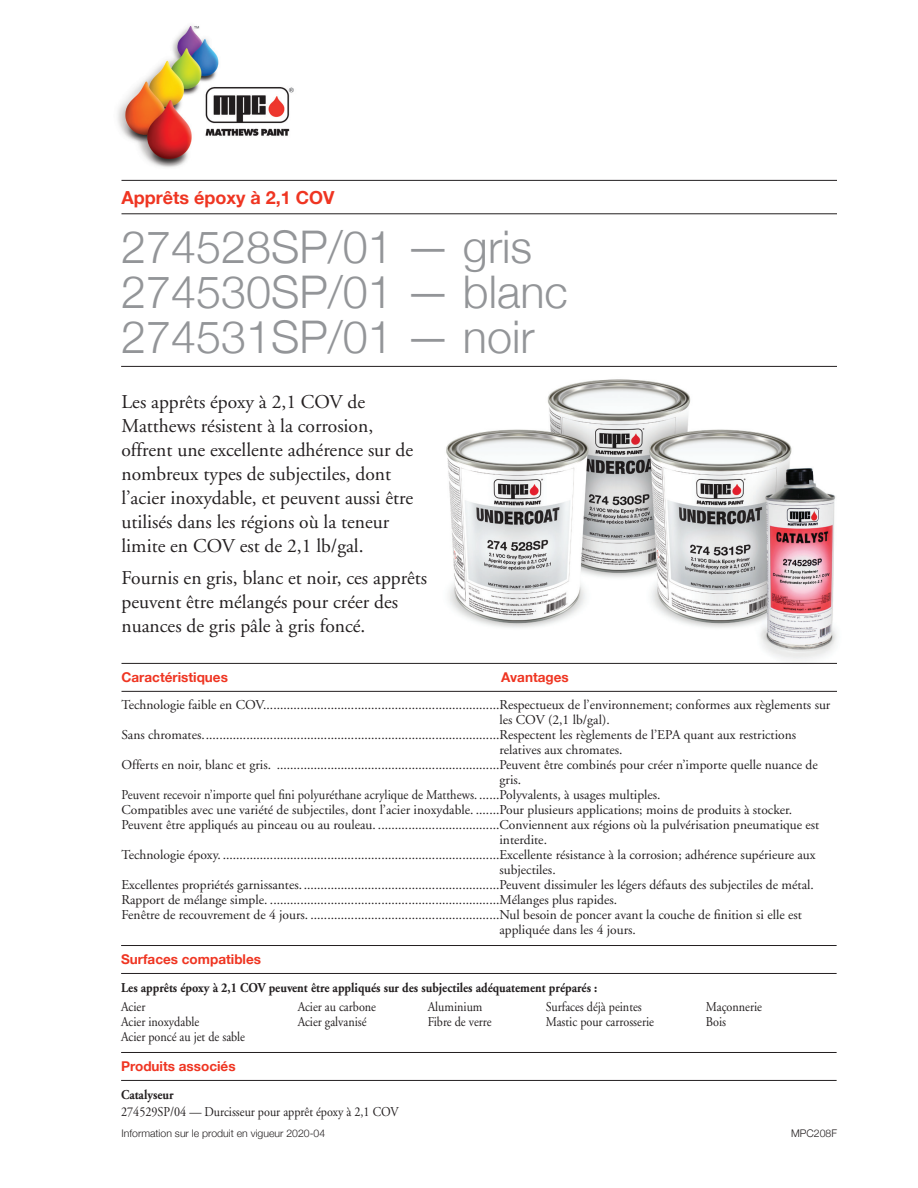
<style>
.page{position:relative;width:918px;height:1188px;background:#fff}
.page>*{position:absolute;margin:0;border:0;box-sizing:border-box;transform-origin:0 0}
.t1{font:300 45px "Helvetica Neue";color:#939598}
.t2{font:19.5px/24px "Adobe Garamond";color:#231f20}
.t3{font:700 18px "Helvetica Neue";color:#ef3522}
.Features_text_w_o_ru{font:13.5px/15px "Adobe Garamond";color:#231f20}
.Features_text_w_o_ru-2{font:13.5px "Adobe Garamond";color:#231f20;scale:.9 1}
.Features_text_w_o_ru-3{font:13.5px "Adobe Garamond";color:#231f20;scale:.93 1}
.Features_text_w_o_ru-4{font:700 13.5px "Adobe Garamond";color:#231f20;scale:.9 1}
.t4{font:700 13.5px "Helvetica Neue";color:#ef3522}
.Effective_Date{font:300 10.5px "Helvetica Neue";color:#231f20}
</style>
<div class="page">
<img style="left:426px;top:379px;width:411px;height:284px">
<hr style="left:122px;top:180px;width:715px;height:1px;background:#231f20">
<hr style="left:122px;top:213px;width:715px;height:1px;background:#231f20">
<img style="left:117px;top:25px;width:177px;height:143px">
<hr style="left:121px;top:366px;width:716px;height:1px;background:#231f20">
<hr style="left:121px;top:1052px;width:716px;height:1px;background:#231f20">
<hr style="left:121px;top:1080px;width:716px;height:1px;background:#231f20">
<hr style="left:122px;top:663px;width:715px;height:1px;background:#231f20">
<hr style="left:122px;top:691px;width:715px;height:1px;background:#231f20">
<hr style="left:121px;top:945px;width:716px;height:1px;background:#231f20">
<hr style="left:121px;top:973px;width:716px;height:1px;background:#231f20">
<p class="t3" style="left:122px;top:184px;width:215px">Apprêts époxy à 2,1 COV</p>
<p class="t1" style="left:121px;top:211px;width:413px">274528SP/01 — gris</p>
<p class="t1" style="left:121px;top:256px;width:448px">274530SP/01 — blanc</p>
<p class="t1" style="left:121px;top:301px;width:415px">274531SP/01 — noir</p>
<p class="t2" style="left:122px;top:390px;width:293px">Les apprêts époxy à 2,1 COV de Matthews résistent à la corrosion, offrent une excellente adhérence sur de nombreux types de subjectiles, dont l’acier inoxydable, et peuvent aussi être utilisés dans les régions où la teneur limite en COV est de 2,1 lb/gal.</p>
<p class="t2" style="left:122px;top:567px;width:307px">Fournis en gris, blanc et noir, ces apprêts peuvent être mélangés pour créer des nuances de gris pâle à gris foncé.</p>
<p class="t4" style="left:122px;top:667px;width:108px">Caractéristiques</p>
<p class="Features_text_w_o_ru" style="left:500px;top:697px;width:332px;text-indent:-378px">Technologie faible en COV......................................................................Respectueux de l’environnement; conformes aux règlements sur les COV (2,1 lb/gal).</p>
<p class="Features_text_w_o_ru" style="left:500px;top:727px;width:298px;text-indent:-378px">Sans chromates........................................................................................Respectent les règlements de l’EPA quant aux restrictions relatives aux chromates.</p>
<p class="Features_text_w_o_ru" style="left:500px;top:757px;width:320px;text-indent:-378px">Offerts en noir, blanc et gris. ..................................................................Peuvent être combinés pour créer n’importe quelle nuance de gris.</p>
<p class="Features_text_w_o_ru-3" style="left:122px;top:787px;width:581px">Peuvent recevoir n’importe quel fini polyuréthane acrylique de Matthews. ......Polyvalents, à usages multiples.</p>
<p class="Features_text_w_o_ru" style="left:122px;top:802px;width:672px">Compatibles avec une variété de subjectiles, dont l’acier inoxydable. .......Pour plusieurs applications; moins de produits à stocker.</p>
<p class="Features_text_w_o_ru" style="left:500px;top:817px;width:321px;text-indent:-378px">Peuvent être appliqués au pinceau ou au rouleau. ....................................Conviennent aux régions où la pulvérisation pneumatique est interdite.</p>
<p class="Features_text_w_o_ru" style="left:500px;top:847px;width:318px;text-indent:-378px">Technologie époxy. ..................................................................................Excellente résistance à la corrosion; adhérence supérieure aux subjectiles.</p>
<p class="Features_text_w_o_ru" style="left:122px;top:877px;width:694px">Excellentes propriétés garnissantes...........................................................Peuvent dissimuler les légers défauts des subjectiles de métal.</p>
<p class="Features_text_w_o_ru" style="left:122px;top:892px;width:497px">Rapport de mélange simple. ....................................................................Mélanges plus rapides.</p>
<p class="Features_text_w_o_ru" style="left:500px;top:907px;width:304px;text-indent:-378px">Fenêtre de recouvrement de 4 jours. ........................................................Nul besoin de poncer avant la couche de finition si elle est appliquée dans les 4 jours.</p>
<p class="t4" style="left:501px;top:667px;width:69px">Avantages</p>
<p class="t4" style="left:121px;top:949px;width:141px">Surfaces compatibles</p>
<p class="Features_text_w_o_ru-4" style="left:121px;top:981px;width:531px">Les apprêts époxy à 2,1 COV peuvent être appliqués sur des subjectiles adéquatement préparés :</p>
<p class="Features_text_w_o_ru-2" style="left:121px;top:999px;width:28px">Acier</p>
<p class="Features_text_w_o_ru-2" style="left:121px;top:1014px;width:88px">Acier inoxydable</p>
<p class="Features_text_w_o_ru-2" style="left:121px;top:1029px;width:139px">Acier poncé au jet de sable</p>
<p class="Features_text_w_o_ru-2" style="left:546px;top:999px;width:108px">Surfaces déjà peintes</p>
<p class="Features_text_w_o_ru-2" style="left:546px;top:1014px;width:122px">Mastic pour carrosserie</p>
<p class="Features_text_w_o_ru-2" style="left:298px;top:999px;width:89px">Acier au carbone</p>
<p class="Features_text_w_o_ru-2" style="left:298px;top:1014px;width:78px">Acier galvanisé</p>
<p class="Features_text_w_o_ru-2" style="left:428px;top:999px;width:62px">Aluminium</p>
<p class="Features_text_w_o_ru-2" style="left:428px;top:1014px;width:72px">Fibre de verre</p>
<p class="t4" style="left:121px;top:1056px;width:116px">Produits associés</p>
<p class="Features_text_w_o_ru-4" style="left:121px;top:1088px;width:60px">Catalyseur</p>
<p class="Features_text_w_o_ru-2" style="left:121px;top:1104px;width:310px">274529SP/04 — Durcisseur pour apprêt époxy à 2,1 COV</p>
<p class="Effective_Date" style="left:122px;top:1124px;width:205px">Information sur le produit en vigueur 2020-04</p>
<p class="Features_text_w_o_ru-2" style="left:706px;top:999px;width:64px">Maçonnerie</p>
<p class="Features_text_w_o_ru-2" style="left:706px;top:1014px;width:24px">Bois</p>
<p class="Effective_Date" style="left:791px;top:1124px;width:47px">MPC208F</p>
</div>
